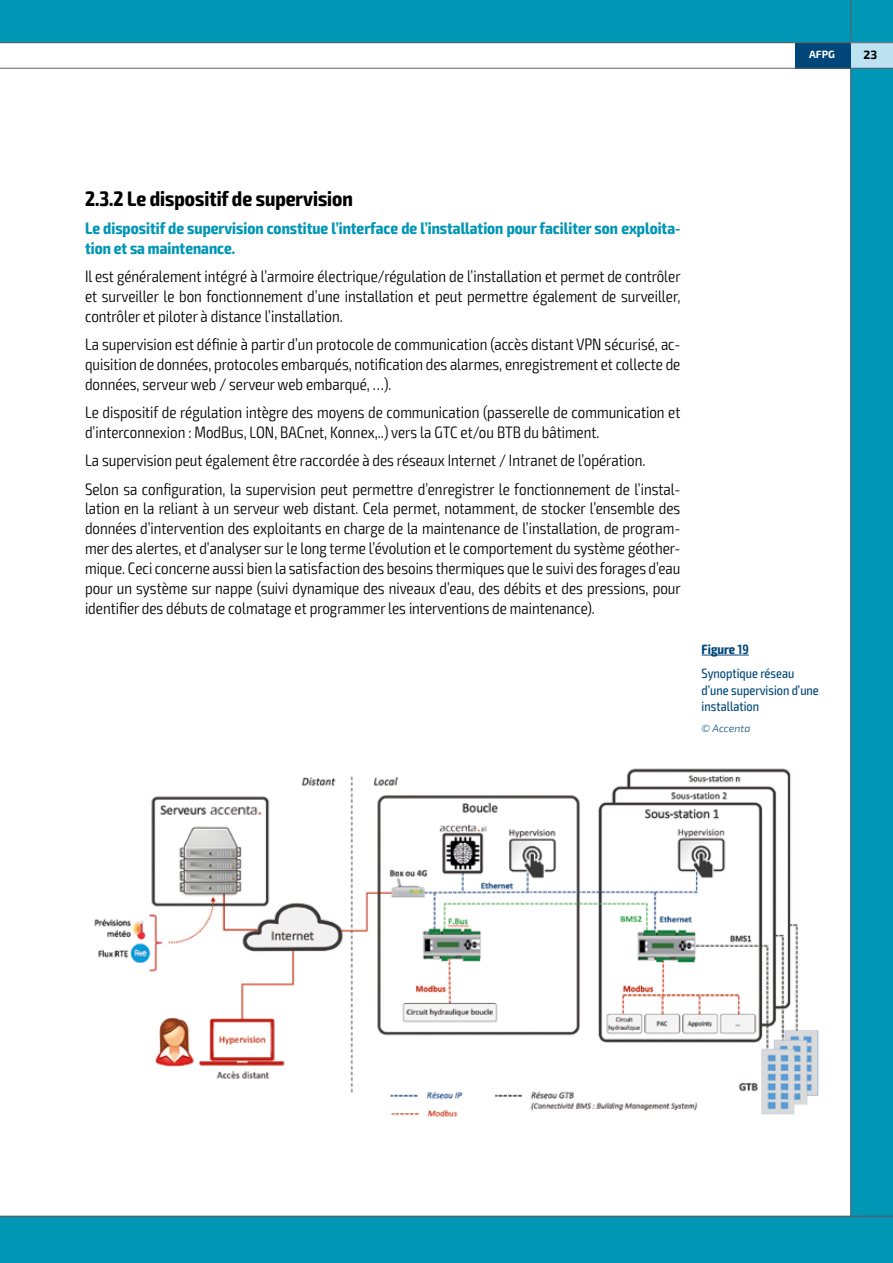
<style>
.page{position:relative;width:893px;height:1263px;background:#fff}
.page>*{position:absolute;margin:0;border:0;box-sizing:border-box;transform-origin:0 0}
.t1{font:700 condensed 21px "Exo 2";color:#000}
.t2{font:300 condensed 16.5px/19.8px "Exo 2";color:#000;text-align:justify}
.t3{font:700 condensed 16.5px/19.8px "Exo 2";color:#0096b5}
.t4{font:condensed 13.5px/24.8px "Exo 2";color:#004678}
.t5{font:700 12px "Exo 2";color:#000}
.t6{font:italic 300 10.5px "Exo 2";color:#004678}
.t7{font:700 10.5px "Exo 2";color:#fff}
.s1{font-weight:700}
.s2{font-weight:600}
</style>
<div class="page">
<div style="left:0;top:0;width:893px;height:43px;background:#0096b5"></div>
<div style="left:850px;top:0;width:43px;height:1216px;background:#0096b5"></div>
<div style="left:850px;top:43px;width:43px;height:25px;background:#bde3f2"></div>
<div style="left:0;top:1217px;width:893px;height:46px;background:#0096b5"></div>
<div style="left:795px;top:43px;width:55px;height:25px;background:#004678"></div>
<hr style="left:0;top:42px;width:893px;height:1px;background:#5e5e62">
<hr style="left:0;top:68px;width:893px;height:1px;background:#5e5e62">
<hr style="left:0;top:1216px;width:893px;height:1px;background:#5e5e62">
<img style="left:94px;top:768px;width:725px;height:349px">
<hr style="left:702px;top:655px;width:47px;height:1px;background:#004678">
<p class="t7" style="left:809px;top:47px;width:27px">AFPG</p>
<p class="t5" style="left:863px;top:46px;width:15px">23</p>
<p class="t1" style="left:85px;top:186px;width:269px">2.3.2 Le dispositif de supervision</p>
<p class="t3" style="left:85px;top:219px;width:597px">Le dispositif de supervision constitue l’interface de l’installation pour faciliter son exploita&shy;tion et sa maintenance.</p>
<p class="t2" style="left:85px;top:267px;width:597px">Il est généralement intégré à l’armoire électrique/régulation de l’installation et permet de contrôler et surveiller le bon fonctionnement d’une installation et peut permettre également de surveiller, contrôler et piloter à distance l’installation.</p>
<p class="t2" style="left:85px;top:335px;width:597px">La supervision est définie à partir d’un protocole de communication (accès distant VPN sécurisé, ac&shy;quisition de données, protocoles embarqués, notification des alarmes, enregistrement et collecte de données, serveur web / serveur web embarqué, …).</p>
<p class="t2" style="left:85px;top:403px;width:597px">Le dispositif de régulation intègre des moyens de communication (passerelle de communication et d’interconnexion : ModBus, LON, BACnet, Konnex,..) vers la GTC et/ou BTB du bâtiment.</p>
<p class="t2" style="left:85px;top:447px;width:597px;line-height:28.3px">La supervision peut également être raccordée à des réseaux Internet / Intranet de l’opération.<br>Selon sa configuration, la supervision peut permettre d’enregistrer le fonctionnement de l’instal-</p>
<p class="t2" style="left:85px;top:499px;width:597px">lation en la reliant à un serveur web distant. Cela permet, notamment, de stocker l’ensemble des données d’intervention des exploitants en charge de la maintenance de l’installation, de program&shy;mer des alertes, et d’analyser sur le long terme l’évolution et le comportement du système géother&shy;mique. Ceci concerne aussi bien la satisfaction des besoins thermiques que le suivi des forages d’eau pour un système sur nappe (suivi dynamique des niveaux d’eau, des débits et des pressions, pour identifier des débuts de colmatage et programmer les interventions de maintenance).</p>
<p class="t4" style="left:702px;top:637px;width:94px"><span class="s1">Figure</span> <span class="s2">19<br></span>Synoptique réseau</p>
<p class="t4" style="left:702px;top:682px;width:119px;line-height:16.2px">d’une supervision d’une installation</p>
<p class="t6" style="left:702px;top:721px;width:50px">© Accenta</p>
</div>
